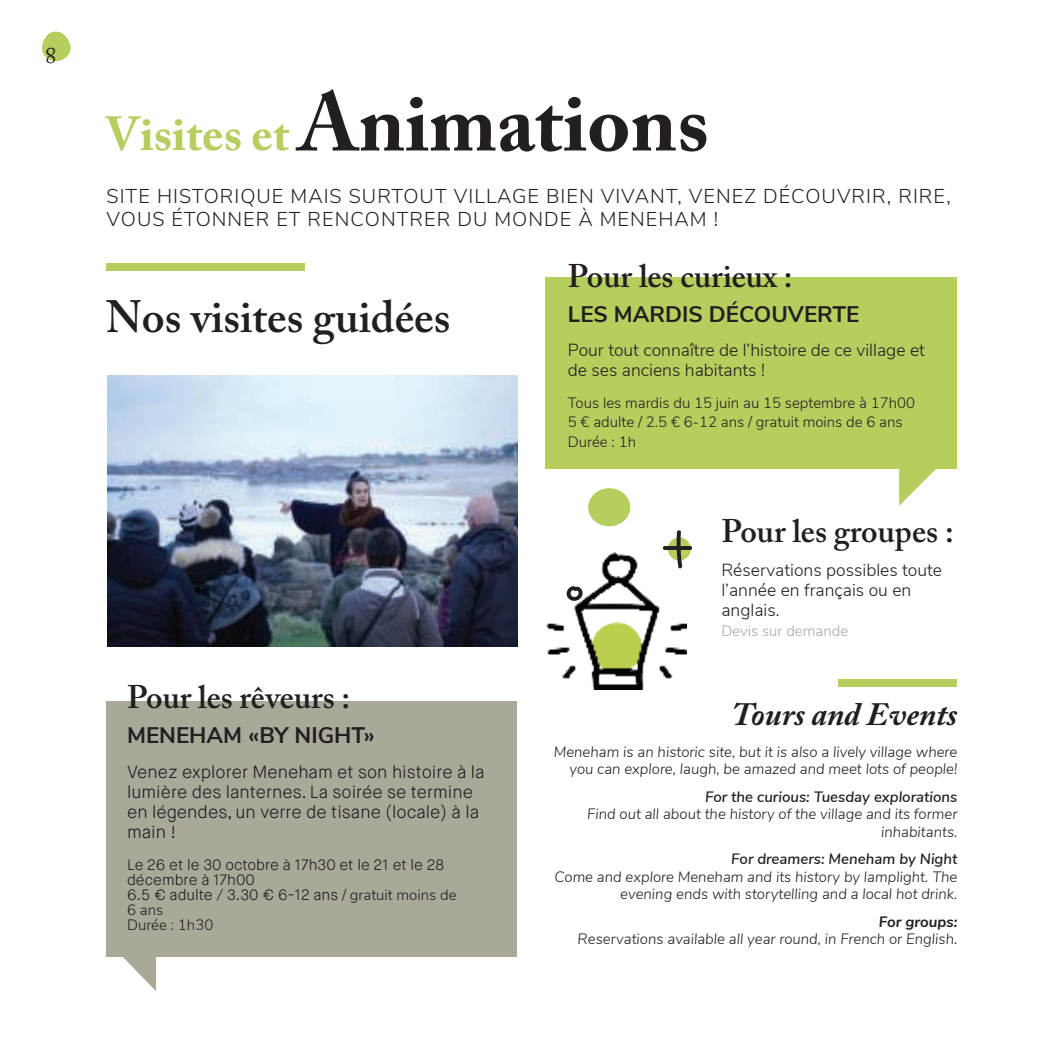
<style>
.page{position:relative;width:1063px;height:1063px;background:#fff}
.page>*{position:absolute;margin:0;border:0;box-sizing:border-box;transform-origin:0 0}
.t1{font:700 82.5px "Adobe Caslon Pro";color:#231f20}
.t2{font:600 45px "Adobe Caslon Pro";color:#231f20}
.t3{font:600 32.5px "Adobe Caslon Pro";color:#231f20}
.t4{font:italic 700 32.5px "Adobe Caslon Pro";color:#231f20}
.t5{font:700 22.5px "Nunito Sans";color:#231f20}
.t6{font:22.5px "Adobe Caslon Pro";color:#231f20}
.t7{font:300 20px/22.5px "Nunito Sans";letter-spacing:.05em;color:#231f20}
.t8{font:300 17.5px/20px "Nunito Sans";color:#231f20}
.t9{font:300 17.5px/20px "Maison Neue";color:#231f20}
.t10{font:italic 300 15px/17.5px "Nunito Sans";color:#231f20;text-align:right}
.t11{font:300 15px/15px "Nunito Sans";color:#231f20}
.t12{font:300 15px/15px "Maison Neue";color:#231f20}
.t13{font:italic 600 15px "Nunito Sans";color:#231f20}
.t14{font:300 15px "Nunito Sans";color:#aaa899}
.t15{font:italic 700 15px "Nunito Sans";color:#231f20}
.s1{font-size:47.5px;color:#b5ce5e}
.s2{font-family:"Nunito Sans"}
</style>
<div class="page">
<svg style="left:41px;top:31px;width:30px;height:31px"></svg>
<svg style="left:123px;top:957px;width:33px;height:34px"></svg>
<div style="left:107px;top:701px;width:410px;height:256px;background:#aaa899"></div>
<div style="left:106px;top:263px;width:198px;height:7px;background:#b5ce5e"></div>
<div style="left:545px;top:278px;width:411px;height:191px;background:#b5ce5e"></div>
<img style="left:107px;top:376px;width:410px;height:271px">
<img style="left:547px;top:553px;width:139px;height:137px">
<svg style="left:662px;top:530px;width:30px;height:40px"></svg>
<svg style="left:567px;top:585px;width:16px;height:16px"></svg>
<div style="left:588px;top:488px;width:42px;height:38px;background:#b5ce5e;border-radius:50%"></div>
<svg style="left:899px;top:469px;width:37px;height:37px"></svg>
<div style="left:839px;top:680px;width:118px;height:7px;background:#b5ce5e"></div>
<h3 class="t6" style="left:45px;top:47px;width:13px">8</h3>
<h1 class="t1" style="left:106px;top:89px;width:604px"><span class="s1">Visites et</span> Animations</h1>
<h3 class="t7" style="left:107px;top:185px;width:846px">site historique mais surtout village Bien vivant, venez découvrir, rire, vous étonner et rencontrer du Monde à MenehAM !</h3>
<h2 class="t2" style="left:106px;top:299px;width:346px">Nos visites guidées</h2>
<h3 class="t3" style="left:127px;top:685px;width:225px">Pour les rêveurs :</h3>
<h3 class="t5" style="left:127px;top:723px;width:249px">MENEHAM «BY NIGHT»</h3>
<p class="t9" style="left:127px;top:763px;width:359px">Venez explorer Meneham et son histoire à la lumière des lanternes. La soirée se termine en légendes, un verre de tisane (locale) à la main !</p>
<p class="t12" style="left:127px;top:858px;width:331px">Le 26 et le 30 octobre à 17h30 et le 21 et le 28 décembre à 17h00<br>6.5 € adulte / 3.30 € 6-12 ans <span class="s2">/ gratuit moins de</span></p>
<p class="t11" style="left:127px;top:901px;width:88px">6 ans<br>durée : 1h30</p>
<h3 class="t3" style="left:568px;top:264px;width:226px">Pour les curieux :</h3>
<h3 class="t5" style="left:568px;top:302px;width:293px">LES MARDIS DÉCOUVERTE</h3>
<p class="t8" style="left:568px;top:340px;width:359px">pour tout connaître de l’histoire de ce village et de ses anciens habitants !</p>
<p class="t11" style="left:568px;top:394px;width:349px;line-height:18.5px">tous les mardis du 15 juin au 15 septembre à 17h00<br>5 € adulte / 2.5 € 6-12 ans / gratuit moins de 6 ans</p>
<p class="t11" style="left:568px;top:434px;width:70px">durée : 1h</p>
<h3 class="t3" style="left:721px;top:518px;width:234px">Pour les groupes :</h3>
<p class="t8" style="left:721px;top:560px;width:222px">réservations possibles toute l’année en français ou en anglais.</p>
<p class="t14" style="left:721px;top:622px;width:128px">devis sur demande</p>
<h3 class="t4" style="left:732px;top:702px;width:227px">Tours and Events</h3>
<p class="t10" style="left:554px;top:744px;width:405px">Meneham is an historic site, but it is also a lively village where you can explore, laugh, be amazed and meet lots of people!</p>
<p class="t13" style="left:705px;top:791px;width:254px">For the curious: Tuesday explorations</p>
<p class="t10" style="left:587px;top:806px;width:372px">Find out all about the history of the village and its former inhabitants.</p>
<p class="t13" style="left:731px;top:854px;width:228px">For dreamers: Meneham by Night</p>
<p class="t10" style="left:554px;top:869px;width:404px">Come and explore Meneham and its history by lamplight. The evening ends with storytelling and a local hot drink.</p>
<p class="t15" style="left:879px;top:916px;width:80px">for groups:</p>
<p class="t10" style="left:578px;top:931px;width:381px">Reservations available all year round, in French or English.</p>
</div>
